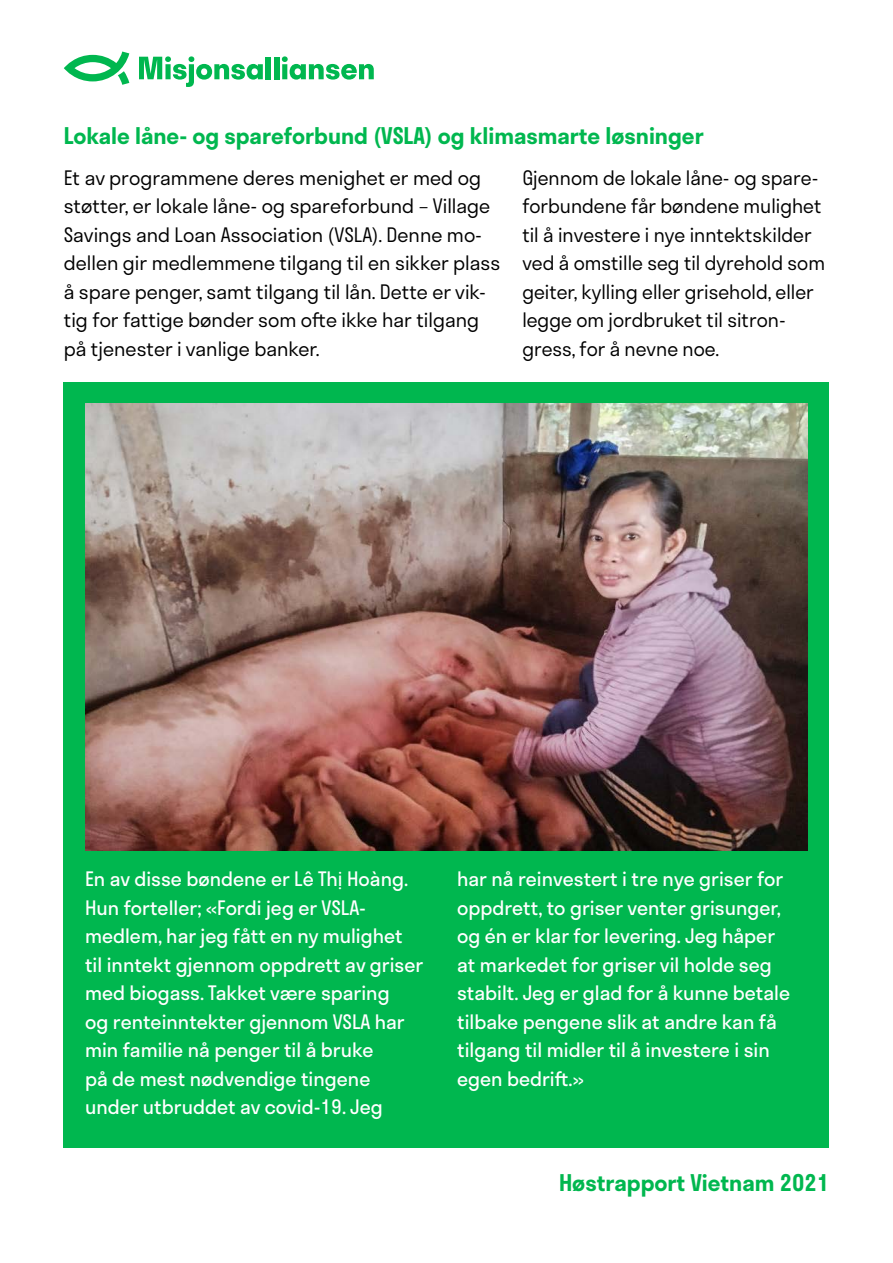
<style>
.page{position:relative;width:893px;height:1263px;background:#fff}
.page>*{position:absolute;margin:0;border:0;box-sizing:border-box;transform-origin:0 0}
.t1{font:600 22.5px "Stratos";color:#00b74f}
.t2{font:19.5px/28.5px "Stratos";color:#fff}
.t3{font:300 19.5px/28.5px "Stratos";color:#000}
.s1{font-family:"Roboto"}
</style>
<div class="page">
<div style="left:64px;top:383px;width:765px;height:765px;background:#00b74f"></div>
<img style="left:85px;top:404px;width:723px;height:446px">
<svg style="left:139px;top:56px;width:124px;height:31px"></svg>
<div style="left:266px;top:57px;width:5px;height:22px;background:#00b74f"></div>
<div style="left:274px;top:57px;width:5px;height:22px;background:#00b74f"></div>
<svg style="left:282px;top:56px;width:92px;height:24px"></svg>
<svg style="left:64px;top:52px;width:65px;height:33px"></svg>
<p class="t1" style="left:64px;top:118px;width:641px">Lokale låne- og spareforbund (VSLA) og klimasmarte løsninger</p>
<p class="t3" style="left:522px;top:162px;width:304px">Gjennom de lokale låne- og spare&shy;forbundene får bøndene mulighet til å investere i nye inntektskilder ved å omstille seg til dyrehold som geiter, kylling eller grisehold, eller legge om jordbruket til sitron&shy;gress, for å nevne noe.</p>
<p class="t3" style="left:64px;top:162px;width:438px">Et av programmene deres menighet er med og støtter, er lokale låne- og spareforbund – Village Savings and Loan Association (VSLA). Denne mo&shy;dellen gir medlemmene tilgang til en sikker plass å spare penger, samt tilgang til lån. Dette er vik&shy;tig for fattige bønder som ofte ikke har tilgang på tjenester i vanlige banker.</p>
<p class="t2" style="left:85px;top:864px;width:340px">En av disse bøndene er Lê Th<span class="s1">ị</span> Hoàng.<br>Hun forteller; «Fordi jeg er VSLA&shy;medlem, har jeg fått en ny mulighet til inntekt gjennom oppdrett av griser med biogass. Takket være sparing<br>og renteinntekter gjennom VSLA har min familie nå penger til å bruke<br>på de mest nødvendige tingene under utbruddet av covid-19. Jeg</p>
<p class="t2" style="left:457px;top:864px;width:335px">har nå reinvestert i tre nye griser for oppdrett, to griser venter grisunger, og én er klar for levering. Jeg håper at markedet for griser vil holde seg stabilt. Jeg er glad for å kunne betale tilbake pengene slik at andre kan få tilgang til midler til å investere i sin egen bedrift.»</p>
<p class="t1" style="left:559px;top:1164px;width:272px">Høstrapport Vietnam 2021</p>
</div>
